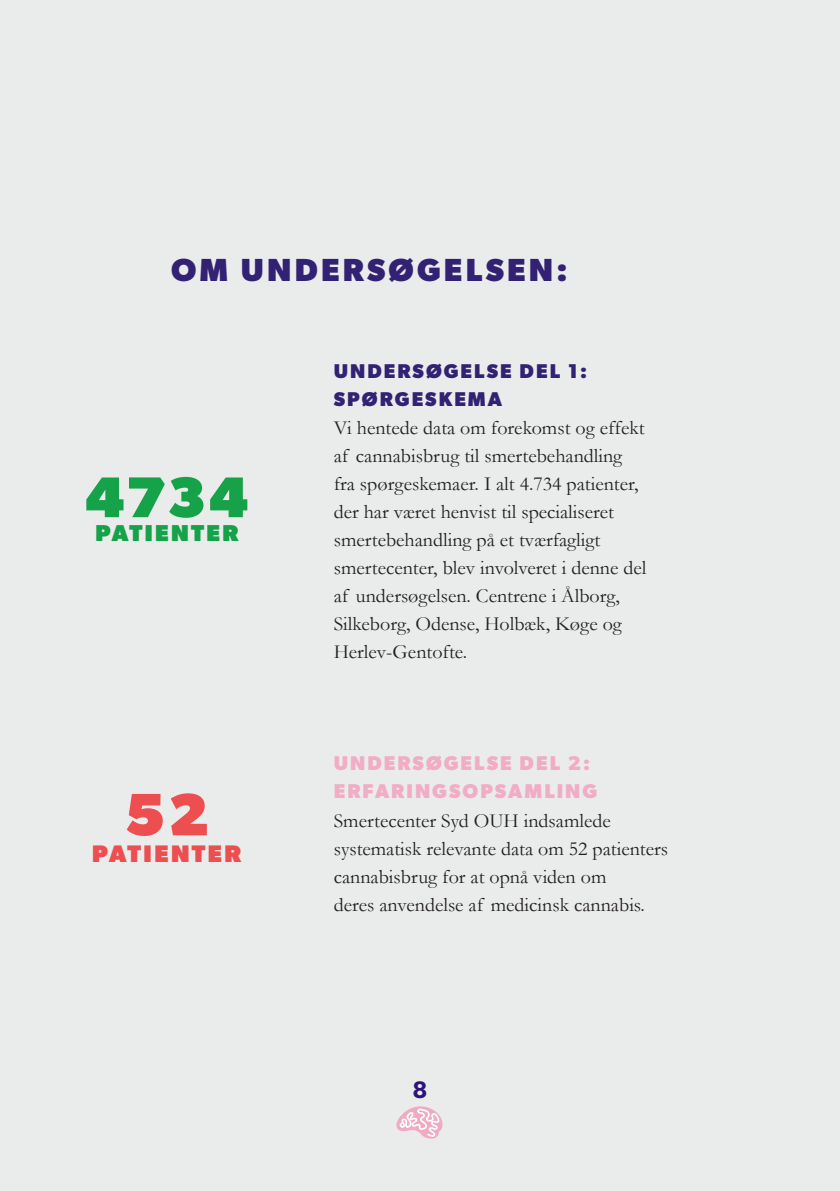
<style>
.page{position:relative;width:840px;height:1191px;background:#fff}
.page>*{position:absolute;margin:0;border:0;box-sizing:border-box;transform-origin:0 0}
.t1{font:60px "Gibson Heavy 2";color:#ed4e4f}
.t2{font:800 57.6px "Gibson";color:#16a248}
.t3{font:700 32px "Gibson";letter-spacing:.1em;color:#332273}
.t4{font:24px "Gibson Heavy 2";letter-spacing:.1em;color:#ed4e4f}
.t5{font:600 24px "Gibson";color:#2e1478}
.t6{font:800 23px "Gibson";letter-spacing:.1em;color:#16a248}
.t7{font:20px/28px "Garamond";color:#231f20}
.t8{font:700 20px/28px "Gibson";letter-spacing:.1em;color:#f1adc5}
.t9{font:700 20px/28px "Gibson";letter-spacing:.1em;color:#332273}
</style>
<div class="page">
<div style="left:0;top:0;width:839px;height:1191px;background:#eaecec"></div>
<svg style="left:396px;top:1106px;width:47px;height:33px"></svg>
<h1 class="t3" style="left:171px;top:251px;width:398px">OM UNDERSØGELSEN:</h1>
<p class="t2" style="left:85px;top:463px;width:165px">4734</p>
<p class="t6" style="left:95px;top:519px;width:144px">PATIENTER</p>
<p class="t1" style="left:124px;top:779px;width:87px">52</p>
<p class="t4" style="left:92px;top:839px;width:150px">PATIENTER</p>
<h2 class="t9" style="left:333px;top:357px;width:254px">UNDERSØGELSE DEL 1:<br>SPØRGESKEMA</h2>
<p class="t7" style="left:333px;top:413px;width:314px">Vi hentede data om forekomst og effekt af cannabisbrug til smertebehandling fra spørgeskemaer. I alt 4.734 patienter, der har været henvist til specialiseret smertebehandling på et tværfagligt smertecenter, blev involveret i denne del af undersøgelsen. Centrene i Ålborg, Silkeborg, Odense, Holbæk, Køge og Herlev-Gentofte.</p>
<h2 class="t8" style="left:333px;top:749px;width:265px">UNDERSØGELSE DEL 2:<br>ERFARINGSOPSAMLING</h2>
<p class="t7" style="left:333px;top:805px;width:335px">Smertecenter Syd OUH indsamlede systematisk relevante data om 52 patienters cannabisbrug for at opnå viden om<br>deres anvendelse af medicinsk cannabis.</p>
<p class="t5" style="left:412px;top:1075px;width:17px">8</p>
</div>
